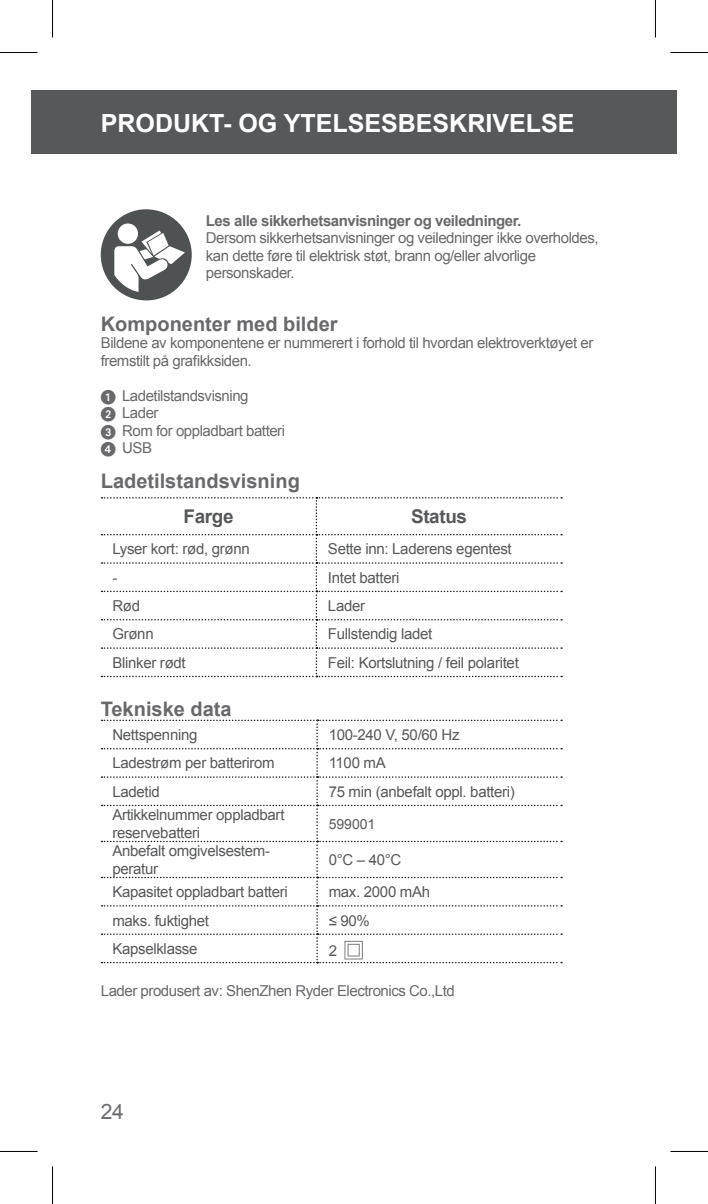
<style>
.page{position:relative;width:708px;height:1204px;background:#fff}
.page>*{position:absolute;margin:0;border:0;box-sizing:border-box;transform-origin:0 0}
.t1{font:700 25px "Arial";color:#fff}
.t2{font:21.25px "Arial";color:#6c6d70}
.t3{font:700 20px "Arial";color:#69696c}
.t4{font:700 18.75px "Arial";letter-spacing:-.02em;color:#57585a}
.t5{font:15px/18px "Arial";letter-spacing:-.02em;color:#57585a}
.t6{font:15px/17.5px "Arial";letter-spacing:-.03em;color:#69696c}
.t7{font:700 15px "Arial";letter-spacing:-.03em;color:#69696c}
.t8{font:14px "Arial";color:#57585a}
.s1{font-family:"European Pi One"}
</style>
<div class="page">
<div style="left:31px;top:90px;width:645px;height:64px;background:#57585a"></div>
<svg style="left:101px;top:497px;width:461px;height:180px"></svg>
<svg style="left:101px;top:719px;width:461px;height:244px"></svg>
<svg style="left:101px;top:209px;width:91px;height:91px"></svg>
<hr style="left:0;top:52px;width:38px;height:1px;background:#000">
<hr style="left:670px;top:52px;width:37px;height:1px;background:#000">
<hr style="left:0;top:1150px;width:38px;height:1px;background:#000">
<hr style="left:670px;top:1150px;width:37px;height:1px;background:#000">
<hr style="left:52px;top:0;width:1px;height:37px;background:#000">
<hr style="left:52px;top:1166px;width:1px;height:37px;background:#000">
<hr style="left:654px;top:0;width:1px;height:37px;background:#000">
<hr style="left:654px;top:1166px;width:1px;height:37px;background:#000">
<h1 class="t1" style="left:101px;top:107px;width:475px">PRODUKT- OG YTELSESBESKRIVELSE</h1>
<p class="t7" style="left:206px;top:210px;width:317px">Les alle sikkerhetsanvisninger og veiledninger.</p>
<p class="t6" style="left:206px;top:229px;width:394px">Dersom sikkerhetsanvisninger og veiledninger ikke overholdes, kan dette føre til elektrisk støt, brann og/eller alvorlige personskader.</p>
<h3 class="t3" style="left:101px;top:310px;width:238px">Komponenter med bilder</h3>
<p class="t6" style="left:101px;top:334px;width:494px">Bildene av komponentene er nummerert i forhold til hvordan elektroverktøyet er fremstilt på grafikksiden.</p>
<p class="t6" style="left:101px;top:387px;width:186px"><span class="s1">1</span> Ladetilstandsvisning<br><span class="s1">2</span> Lader<br><span class="s1">3</span> Rom for oppladbart batteri<br><span class="s1">4</span> USB</p>
<h3 class="t3" style="left:101px;top:468px;width:200px">Ladetilstandsvisning</h3>
<p class="t4" style="left:183px;top:504px;width:51px">Farge</p>
<p class="t4" style="left:411px;top:504px;width:57px">Status</p>
<p class="t5" style="left:112px;top:540px;width:139px">Lyser kort: rød, grønn</p>
<p class="t5" style="left:328px;top:540px;width:185px">Sette inn: Laderens egentest</p>
<p class="t5" style="left:112px;top:568px;width:6px">-</p>
<p class="t5" style="left:328px;top:568px;width:73px">Intet batteri</p>
<p class="t5" style="left:112px;top:597px;width:29px">Rød</p>
<p class="t5" style="left:328px;top:597px;width:39px">Lader</p>
<p class="t5" style="left:112px;top:625px;width:43px">Grønn</p>
<p class="t5" style="left:328px;top:625px;width:106px">Fullstendig ladet</p>
<p class="t5" style="left:112px;top:653px;width:75px">Blinker rødt</p>
<p class="t5" style="left:328px;top:653px;width:192px">Feil: Kortslutning / feil polaritet</p>
<h3 class="t3" style="left:101px;top:695px;width:132px">Tekniske data</h3>
<p class="t5" style="left:112px;top:726px;width:87px">Nettspenning</p>
<p class="t5" style="left:328px;top:726px;width:132px">100-240 V, 50/60 Hz</p>
<p class="t5" style="left:112px;top:754px;width:164px">Ladestrøm per batterirom</p>
<p class="t5" style="left:328px;top:754px;width:59px">1100 mA</p>
<p class="t5" style="left:112px;top:782px;width:49px">Ladetid</p>
<p class="t5" style="left:328px;top:782px;width:188px">75 min (anbefalt oppl. batteri)</p>
<p class="t5" style="left:112px;top:805px;width:174px">Artikkelnummer oppladbart reservebatteri</p>
<p class="t8" style="left:328px;top:814px;width:48px">599001</p>
<p class="t5" style="left:112px;top:841px;width:159px">Anbefalt omgivelsestem&shy;peratur</p>
<p class="t5" style="left:328px;top:850px;width:74px">0°C – 40°C</p>
<p class="t5" style="left:112px;top:883px;width:177px">Kapasitet oppladbart batteri</p>
<p class="t5" style="left:328px;top:883px;width:103px">max. 2000 mAh</p>
<p class="t5" style="left:112px;top:911px;width:98px">maks. fuktighet</p>
<p class="t5" style="left:328px;top:911px;width:43px">≤ 90%</p>
<p class="t5" style="left:112px;top:939px;width:87px">Kapselklasse</p>
<p class="t5" style="left:328px;top:941px;width:10px">2</p>
<p class="t6" style="left:101px;top:982px;width:355px">Lader produsert av: ShenZhen Ryder Electronics Co.,Ltd</p>
<h2 class="t2" style="left:101px;top:1097px;width:25px">24</h2>
</div>
